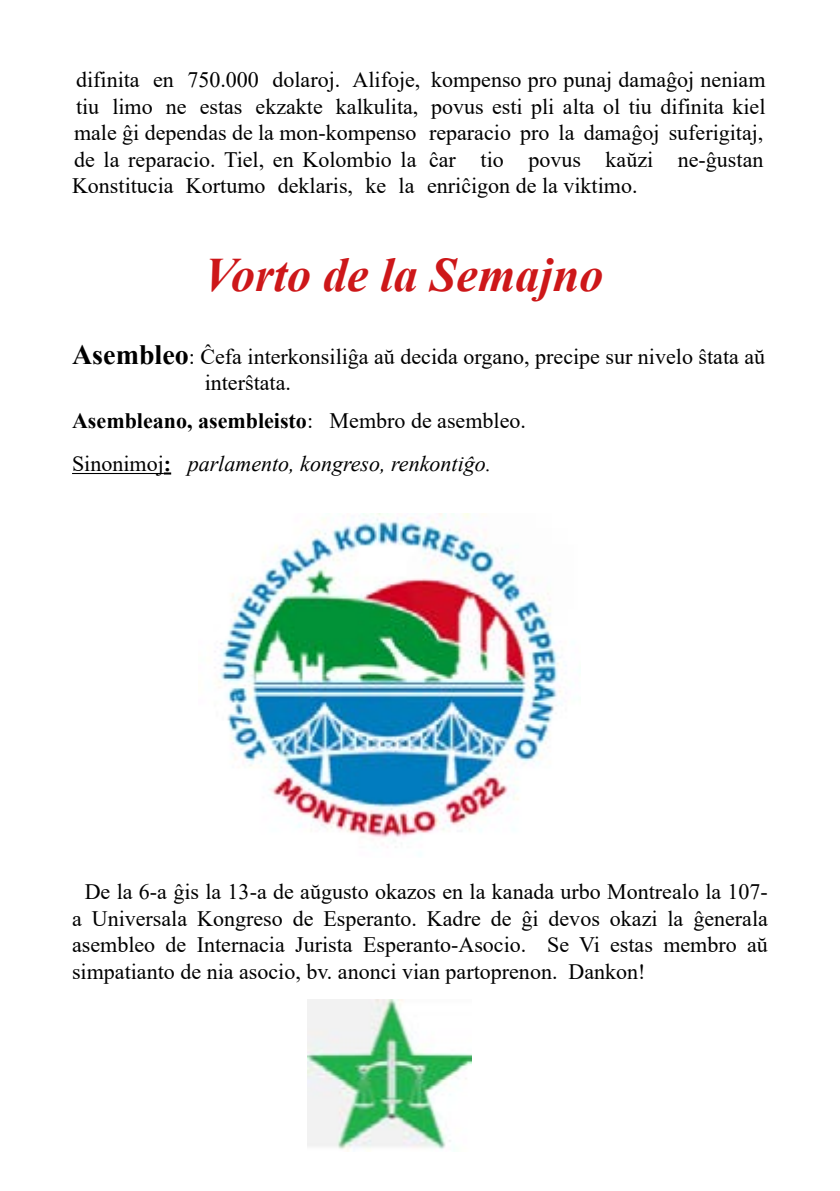
<style>
.page{position:relative;width:840px;height:1191px;background:#fff}
.page>*{position:absolute;margin:0;border:0;box-sizing:border-box;transform-origin:0 0}
.t1{font:italic 700 48px "Times New Roman";color:#cd1719}
.t2{font:22px/26.4px "Times New Roman";color:#000}
.t3{font:italic 22px/43.4px "Times New Roman";color:#000}
.s1{font-weight:700;font-size:28px}
.s2{font-weight:700;font-style:normal}
.s3{font-style:normal}
</style>
<div class="page">
<hr style="left:72px;top:473px;width:92px;height:1px;background:#000">
<svg style="left:164px;top:472px;width:7px;height:2px"></svg>
<img style="left:214px;top:513px;width:352px;height:331px">
<img style="left:308px;top:999px;width:163px;height:152px">
<p class="t2" style="left:72px;top:66px;width:350px">difinita en 750.000 dolaroj. Alifoje, tiu limo ne estas ekzakte kalkulita, male ĝi dependas de la mon-kompenso de la reparacio. Tiel, en Kolombio la Konstitucia Kortumo deklaris, ke la</p>
<p class="t2" style="left:427px;top:66px;width:340px;text-align:justify">kompenso pro punaj damaĝoj neniam povus esti pli alta ol tiu difinita kiel reparacio pro la damaĝoj suferigitaj, ĉar tio povus kaŭzi ne-ĝustan enriĉigon de la viktimo.</p>
<h1 class="t1" style="left:204px;top:241px;width:400px">Vorto de la Semajno</h1>
<p class="t2" style="left:205px;top:342px;width:561px;text-indent:-133px"><span class="s1">Asembleo</span>: Ĉefa interkonsiliĝa aŭ decida organo, precipe sur nivelo ŝtata aŭ interŝtata.</p>
<p class="t3" style="left:72px;top:398px;width:455px"><span class="s2">Asembleano, asembleisto</span><span class="s3">: Membro de asembleo.<br>Sinonimoj</span><span class="s2">:</span> parlamento, kongreso, renkontiĝo.</p>
<p class="t2" style="left:72px;top:878px;width:697px;text-align:justify;text-indent:13px">De la 6-a ĝis la 13-a de aŭgusto okazos en la kanada urbo Montrealo la 107- a Universala Kongreso de Esperanto. Kadre de ĝi devos okazi la ĝenerala asembleo de Internacia Jurista Esperanto-Asocio. Se Vi estas membro aŭ simpatianto de nia asocio, bv. anonci vian partoprenon. Dankon!</p>
</div>
